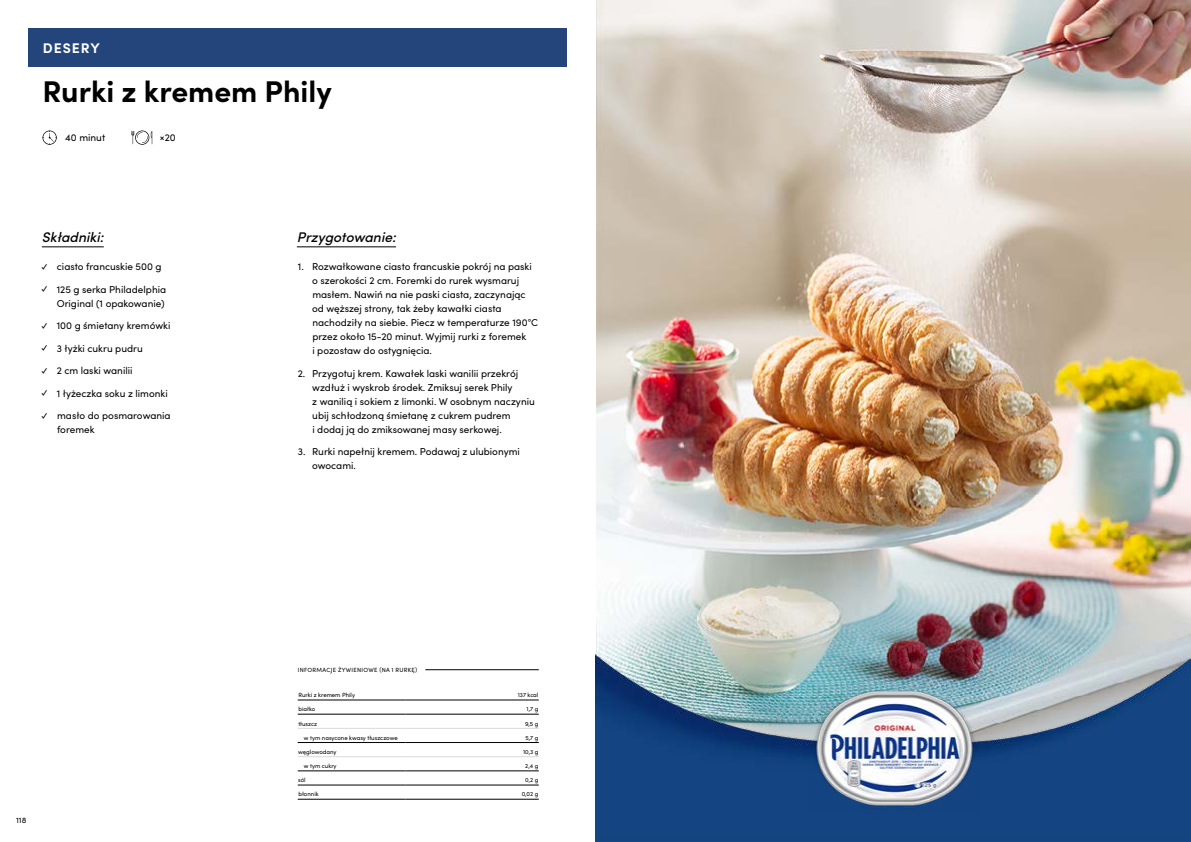
<style>
.page{position:relative;width:1191px;height:842px;background:#fff}
.page>*{position:absolute;margin:0;border:0;box-sizing:border-box;transform-origin:0 0}
.t1{font:700 30px "Sofia Pro";color:#000}
.t2{font:italic 500 14px "Sofia Pro";color:#000}
.t3{font:700 14px "Sofia Pro";letter-spacing:.07em;color:#fff}
.t4{font:10px/14px "Sofia Pro";color:#000}
.t5{font:8px "Sofia Pro";color:#000}
.t6{font:6px "Sofia Pro";color:#000}
.t7{font:6px "Sofia Pro";letter-spacing:.045em;color:#000}
</style>
<div class="page">
<div style="left:28px;top:28px;width:539px;height:39px;background:#23457b"></div>
<hr style="left:42px;top:246px;width:62px;height:1px;background:#000">
<hr style="left:297px;top:246px;width:99px;height:1px;background:#000">
<hr style="left:298px;top:771px;width:107px;height:1px;background:#000">
<hr style="left:405px;top:771px;width:134px;height:1px;background:#000">
<hr style="left:298px;top:700px;width:107px;height:1px;background:#000">
<hr style="left:405px;top:700px;width:134px;height:1px;background:#000">
<hr style="left:298px;top:714px;width:107px;height:1px;background:#000">
<hr style="left:405px;top:714px;width:134px;height:1px;background:#000">
<hr style="left:298px;top:742px;width:107px;height:1px;background:#000">
<hr style="left:405px;top:742px;width:134px;height:1px;background:#000">
<hr style="left:298px;top:728px;width:107px;height:1px;background:#dadada">
<hr style="left:405px;top:728px;width:134px;height:1px;background:#dadada">
<hr style="left:298px;top:756px;width:107px;height:1px;background:#dadada">
<hr style="left:405px;top:756px;width:134px;height:1px;background:#dadada">
<hr style="left:298px;top:785px;width:107px;height:1px;background:#000">
<hr style="left:405px;top:785px;width:134px;height:1px;background:#000">
<hr style="left:298px;top:799px;width:107px;height:1px;background:#000">
<hr style="left:405px;top:799px;width:134px;height:1px;background:#000">
<hr style="left:425px;top:669px;width:114px;height:1px;background:#000">
<svg style="left:43px;top:131px;width:14px;height:14px"></svg>
<svg style="left:132px;top:131px;width:20px;height:14px"></svg>
<img style="left:595px;top:0;width:595px;height:842px">
<img style="left:808px;top:686px;width:171px;height:128px">
<h2 class="t3" style="left:43px;top:37px;width:59px">DESERY</h2>
<h1 class="t1" style="left:42px;top:68px;width:291px">Rurki z kremem Phily</h1>
<p class="t4" style="left:65px;top:130px;width:42px">40 minut</p>
<p class="t4" style="left:160px;top:130px;width:17px">×20</p>
<h2 class="t2" style="left:42px;top:227px;width:63px">Składniki:</h2>
<p class="t4" style="left:40px;top:259px;width:123px">✓ ciasto francuskie 500 g</p>
<p class="t4" style="left:40px;top:281px;width:127px;text-align:right">✓ 125 g serka Philadelphia<br>Original (1 opakowanie)</p>
<p class="t4" style="left:40px;top:318px;width:132px">✓ 100 g śmietany kremówki</p>
<p class="t4" style="left:40px;top:340px;width:104px">✓ 3 łyżki cukru pudru</p>
<p class="t4" style="left:40px;top:363px;width:94px">✓ 2 cm laski wanilii</p>
<p class="t4" style="left:40px;top:385px;width:129px">✓ 1 łyżeczka soku z limonki</p>
<p class="t4" style="left:57px;top:408px;width:115px;text-indent:-17px">✓ masło do posmarowania foremek</p>
<h2 class="t2" style="left:297px;top:227px;width:101px">Przygotowanie:</h2>
<p class="t4" style="left:312px;top:259px;width:227px;text-indent:-14px">1. Rozwałkowane ciasto francuskie pokrój na paski o szerokości 2 cm. Foremki do rurek wysmaruj masłem. Nawiń na nie paski ciasta, zaczynając od węższej strony, tak żeby kawałki ciasta nachodziły na siebie. Piecz w temperaturze 190°C przez około 15-20 minut. Wyjmij rurki z foremek<br>i pozostaw do ostygnięcia.</p>
<p class="t4" style="left:312px;top:365px;width:224px;text-indent:-14px">2. Przygotuj krem. Kawałek laski wanilii przekrój wzdłuż i wyskrob środek. Zmiksuj serek Phily<br>z wanilią i sokiem z limonki. W osobnym naczyniu ubij schłodzoną śmietanę z cukrem pudrem<br>i dodaj ją do zmiksowanej masy serkowej.</p>
<p class="t4" style="left:312px;top:444px;width:209px;text-indent:-14px">3. Rurki napełnij kremem. Podawaj z ulubionymi owocami.</p>
<p class="t5" style="left:16px;top:814px;width:12px">118</p>
<p class="t7" style="left:298px;top:665px;width:121px">INFORMACJE ŻYWIENIOWE (NA 1 RURKĘ)</p>
<p class="t6" style="left:298px;top:691px;width:58px">Rurki z kremem Phily</p>
<p class="t6" style="left:518px;top:691px;width:22px">137 kcal</p>
<p class="t6" style="left:298px;top:705px;width:18px">białko</p>
<p class="t6" style="left:526px;top:705px;width:13px">1,7 g</p>
<p class="t6" style="left:298px;top:719px;width:20px">tłuszcz</p>
<p class="t6" style="left:525px;top:719px;width:15px">9,5 g</p>
<p class="t6" style="left:304px;top:733px;width:95px">w tym nasycone kwasy tłuszczowe</p>
<p class="t6" style="left:525px;top:733px;width:14px">5,7 g</p>
<p class="t6" style="left:298px;top:747px;width:40px">węglowodany</p>
<p class="t6" style="left:523px;top:747px;width:17px">10,3 g</p>
<p class="t6" style="left:304px;top:761px;width:34px">w tym cukry</p>
<p class="t6" style="left:525px;top:761px;width:15px">2,4 g</p>
<p class="t6" style="left:298px;top:776px;width:9px">sól</p>
<p class="t6" style="left:525px;top:776px;width:15px">0,2 g</p>
<p class="t6" style="left:298px;top:790px;width:22px">błonnik</p>
<p class="t6" style="left:522px;top:790px;width:18px">0,02 g</p>
</div>
